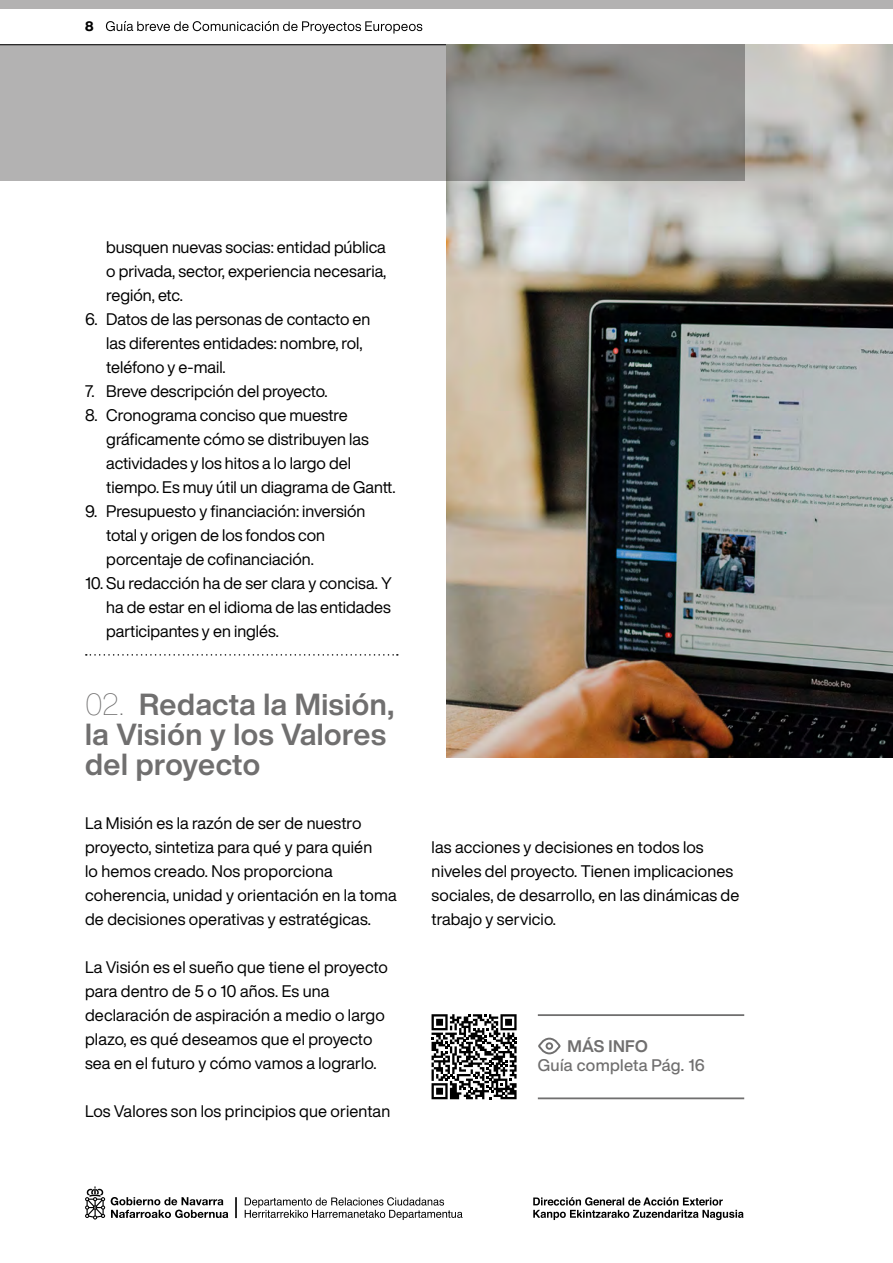
<style>
.page{position:relative;width:893px;height:1263px;background:#fff}
.page>*{position:absolute;margin:0;border:0;box-sizing:border-box;transform-origin:0 0}
.t1{font:700 30px/30px "Helvetica Now Display";letter-spacing:.02em;color:#706f6f}
.t2{font:16.5px/24px "Helvetica Now Display";color:#000}
.t3{font:500 16.5px "Helvetica Now Display";letter-spacing:.02em;color:#706f6f}
.t4{font:700 16.5px "Helvetica Now Display";letter-spacing:.015em;color:#706f6f}
.t5{font:800 13.5px "Helvetica Now Display";color:#000}
.s1{font-weight:100}
</style>
<div class="page">
<svg style="left:106px;top:21px;width:316px;height:13px"></svg>
<hr style="left:0;top:44px;width:893px;height:1px;background:#000">
<svg style="left:533px;top:1197px;width:211px;height:23px"></svg>
<svg style="left:85px;top:1186px;width:20px;height:33px"></svg>
<svg style="left:111px;top:1197px;width:117px;height:21px"></svg>
<svg style="left:245px;top:1197px;width:218px;height:23px"></svg>
<hr style="left:235px;top:1197px;width:2px;height:21px;background:#000">
<div style="left:0;top:0;width:893px;height:9px;background:#b3b2b2"></div>
<svg style="left:86px;top:654px;width:312px;height:2px"></svg>
<img style="left:446px;top:45px;width:447px;height:712px">
<svg style="left:0;top:45px;width:744px;height:136px;background:#a4a3a2"></svg>
<hr style="left:892px;top:105px;width:1px;height:340px;background:#b3b2b2">
<svg style="left:538px;top:1037px;width:23px;height:18px"></svg>
<hr style="left:538px;top:1014px;width:206px;height:2px;background:#706f6f">
<hr style="left:538px;top:1097px;width:206px;height:2px;background:#706f6f">
<svg style="left:431px;top:1014px;width:86px;height:85px"></svg>
<p class="t5" style="left:85px;top:17px;width:10px">8</p>
<p class="t2" style="left:106px;top:235px;width:282px;text-align:justify">busquen nuevas socias: entidad pública o privada, sector, experiencia necesaria, región, etc.</p>
<p class="t2" style="left:106px;top:307px;width:266px;text-indent:-21px">6. Datos de las personas de contacto en las diferentes entidades: nombre, rol, teléfono y e-mail.</p>
<p class="t2" style="left:85px;top:379px;width:244px">7. Breve descripción del proyecto.</p>
<p class="t2" style="left:106px;top:403px;width:291px;text-indent:-21px">8. Cronograma conciso que muestre gráficamente cómo se distribuyen las actividades y los hitos a lo largo del tiempo. Es muy útil un diagrama de Gantt.</p>
<p class="t2" style="left:106px;top:499px;width:261px;text-indent:-21px">9. Presupuesto y financiación: inversión total y origen de los fondos con porcentaje de cofinanciación.</p>
<p class="t2" style="left:106px;top:571px;width:287px;text-align:justify;text-indent:-21px">10. Su redacción ha de ser clara y concisa. Y ha de estar en el idioma de las entidades participantes y en inglés.</p>
<h1 class="t1" style="left:85px;top:689px;width:311px"><span class="s1">02.</span> Redacta la Misión, la Visión y los Valores del proyecto</h1>
<p class="t2" style="left:85px;top:811px;width:313px">La Misión es la razón de ser de nuestro proyecto, sintetiza para qué y para quién<br>lo hemos creado. Nos proporciona coherencia, unidad y orientación en la toma de decisiones operativas y estratégicas.</p>
<p class="t2" style="left:85px;top:955px;width:304px">La Visión es el sueño que tiene el proyecto para dentro de 5 o 10 años. Es una declaración de aspiración a medio o largo plazo, es qué deseamos que el proyecto sea en el futuro y cómo vamos a lograrlo.</p>
<p class="t2" style="left:85px;top:1099px;width:307px">Los Valores son los principios que orientan</p>
<p class="t2" style="left:432px;top:835px;width:309px">las acciones y decisiones en todos los niveles del proyecto. Tienen implicaciones sociales, de desarrollo, en las dinámicas de trabajo y servicio.</p>
<p class="t4" style="left:568px;top:1035px;width:82px">MÁS INFO</p>
<p class="t3" style="left:538px;top:1054px;width:169px">Guía completa Pág. 16</p>
</div>
